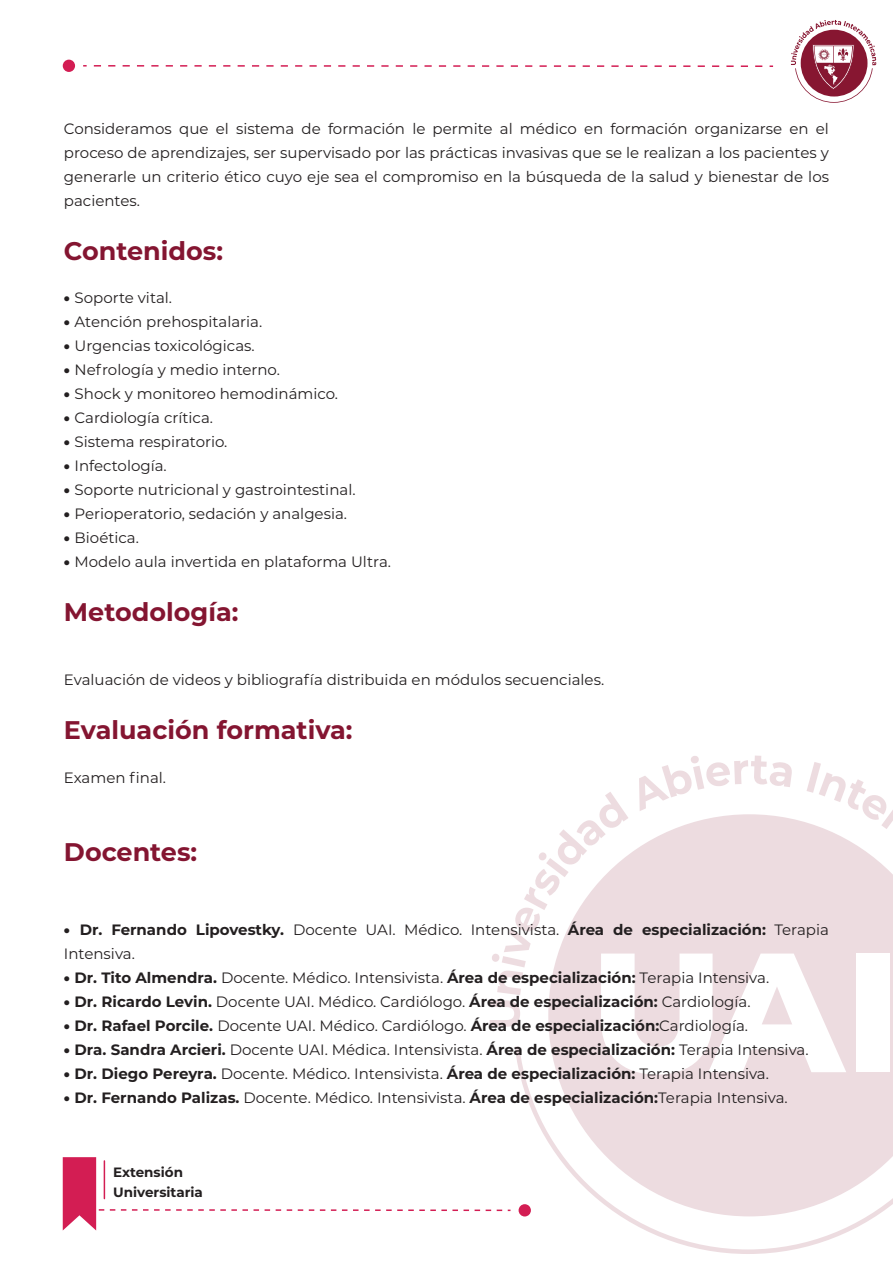
<style>
.page{position:relative;width:893px;height:1263px;background:#fff}
.page>*{position:absolute;margin:0;border:0;box-sizing:border-box;transform-origin:0 0}
.t1{font:700 25.5px "Montserrat";color:#841531}
.t2{font:15px/24px "Montserrat";color:#231f20;text-align:justify}
.t3{font:700 13.5px/20.9px "Montserrat";color:#231f20}
.s1{font-weight:900}
.s2{font-weight:700}
</style>
<div class="page">
<svg style="left:94px;top:65px;width:679px;height:2px"></svg>
<div style="left:63px;top:60px;width:12px;height:12px;background:#d31d53;border-radius:50%"></div>
<svg style="left:62px;top:755px;width:831px;height:499px"></svg>
<div style="left:519px;top:1204px;width:12px;height:12px;background:#d31d53;border-radius:50%"></div>
<svg style="left:791px;top:20px;width:85px;height:83px"></svg>
<p class="t2" style="left:64px;top:116px;width:767px">Consideramos que el sistema de formación le permite al médico en formación organizarse en el proceso de aprendizajes, ser supervisado por las prácticas invasivas que se le realizan a los pacientes y generarle un criterio ético cuyo eje sea el compromiso en la búsqueda de la salud y bienestar de los pacientes.</p>
<h1 class="t1" style="left:64px;top:232px;width:161px">Contenidos:</h1>
<p class="t2" style="left:64px;top:285px;width:110px"><span class="s1">•</span> Soporte vital.</p>
<p class="t2" style="left:64px;top:309px;width:200px"><span class="s1">•</span> Atención prehospitalaria.</p>
<p class="t2" style="left:64px;top:333px;width:192px"><span class="s1">•</span> Urgencias toxicológicas.</p>
<p class="t2" style="left:64px;top:357px;width:218px"><span class="s1">•</span> Nefrología y medio interno.</p>
<p class="t2" style="left:64px;top:381px;width:276px"><span class="s1">•</span> Shock y monitoreo hemodinámico.</p>
<p class="t2" style="left:64px;top:405px;width:151px"><span class="s1">•</span> Cardiología crítica.</p>
<p class="t2" style="left:64px;top:429px;width:165px"><span class="s1">•</span> Sistema respiratorio.</p>
<p class="t2" style="left:64px;top:453px;width:104px"><span class="s1">•</span> Infectología.</p>
<p class="t2" style="left:64px;top:477px;width:293px"><span class="s1">•</span> Soporte nutricional y gastrointestinal.</p>
<p class="t2" style="left:64px;top:501px;width:285px"><span class="s1">•</span> Perioperatorio, sedación y analgesia.</p>
<p class="t2" style="left:64px;top:525px;width:77px"><span class="s1">•</span> Bioética.</p>
<p class="t2" style="left:64px;top:549px;width:329px"><span class="s1">•</span> Modelo aula invertida en plataforma Ultra.</p>
<h1 class="t1" style="left:64px;top:594px;width:176px">Metodología:</h1>
<p class="t2" style="left:64px;top:667px;width:542px">Evaluación de videos y bibliografía distribuida en módulos secuenciales.</p>
<h1 class="t1" style="left:64px;top:711px;width:290px">Evaluación formativa:</h1>
<p class="t2" style="left:64px;top:765px;width:104px">Examen final.</p>
<h1 class="t1" style="left:64px;top:833px;width:135px">Docentes:</h1>
<p class="t2" style="left:64px;top:917px;width:767px"><span class="s1">•</span> <span class="s2">Dr. Fernando Lipovestky.</span> Docente UAI. Médico. Intensivista. <span class="s2">Área de especialización:</span> Terapia<br>Intensiva.</p>
<p class="t2" style="left:64px;top:965px;width:707px"><span class="s1">•</span> <span class="s2">Dr. Tito Almendra.</span> Docente. Médico. Intensivista. <span class="s2">Área de especialización:</span> Terapia Intensiva.</p>
<p class="t2" style="left:64px;top:989px;width:688px"><span class="s1">•</span> <span class="s2">Dr. Ricardo Levin.</span> Docente UAI. Médico. Cardiólogo. <span class="s2">Área de especialización:</span> Cardiología.</p>
<p class="t2" style="left:64px;top:1013px;width:686px"><span class="s1">•</span> <span class="s2">Dr. Rafael Porcile.</span> Docente UAI. Médico. Cardiólogo. <span class="s2">Área de especialización:</span>Cardiología.</p>
<p class="t2" style="left:64px;top:1037px;width:746px"><span class="s1">•</span> <span class="s2">Dra. Sandra Arcieri.</span> Docente UAI. Médica. Intensivista. <span class="s2">Área de especialización:</span> Terapia Intensiva.</p>
<p class="t2" style="left:64px;top:1061px;width:706px"><span class="s1">•</span> <span class="s2">Dr. Diego Pereyra.</span> Docente. Médico. Intensivista. <span class="s2">Área de especialización:</span> Terapia Intensiva.</p>
<p class="t2" style="left:64px;top:1085px;width:725px"><span class="s1">•</span> <span class="s2">Dr. Fernando Palizas.</span> Docente. Médico. Intensivista. <span class="s2">Área de especialización:</span>Terapia Intensiva.</p>
<p class="t3" style="left:113px;top:1160px;width:91px">Extensión<br>Universitaria</p>
</div>
